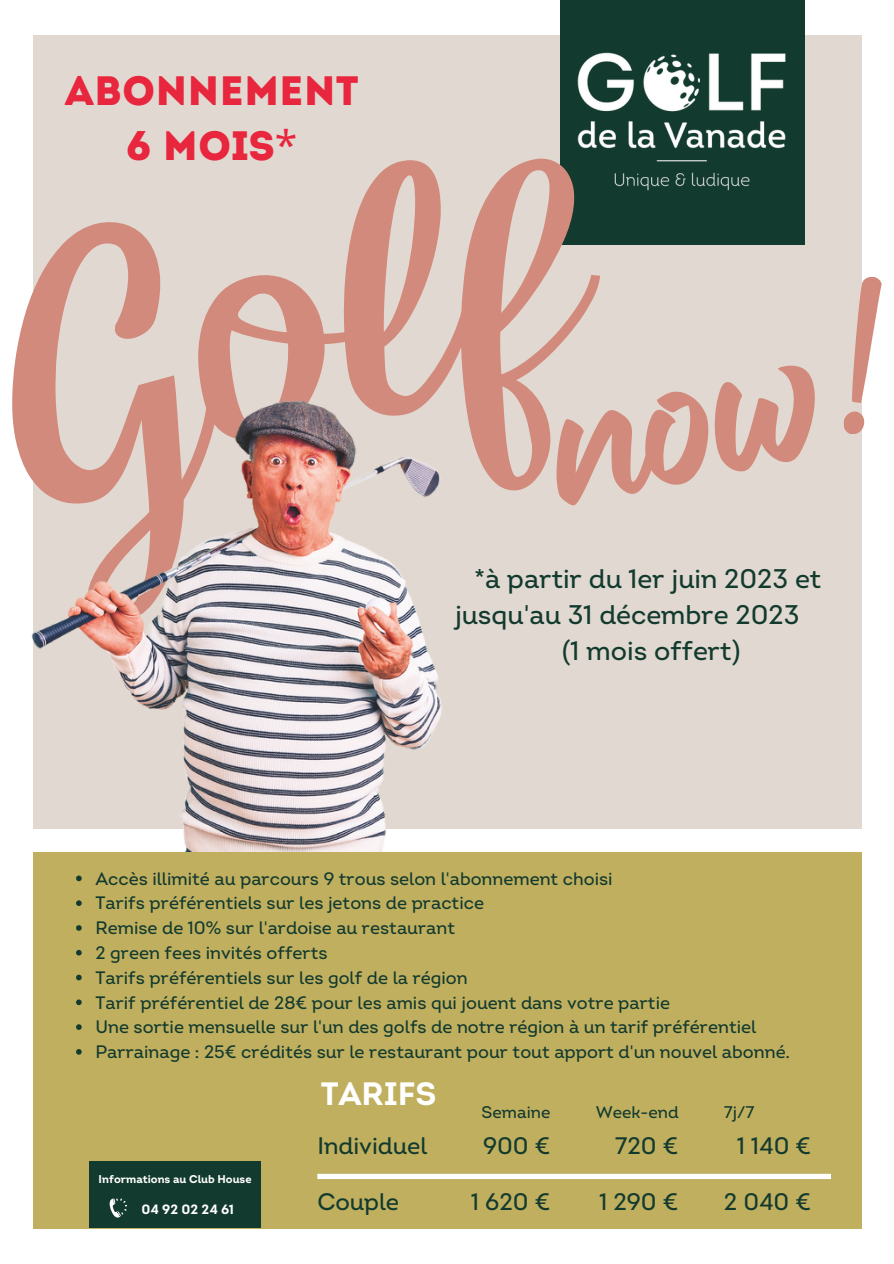
<style>
.page{position:relative;width:894px;height:1264px;background:#fff}
.page>*{position:absolute;margin:0;border:0;box-sizing:border-box;transform-origin:0 0}
.t1{font:40.95px "Intro";color:#e8263e}
.t2{font:700 32.25px "Intro";color:#fff}
.t3{font:500 26.85px "Intro";color:#133a2e}
.t4{font:500 23.85px "Intro";color:#133a2e}
.t5{font:500 18px "Intro";color:#133a2e}
.t6{font:500 16.8px "Intro";color:#133a2e}
.t7{font:13.5px "Intro Trial Bd";color:#fff}
.t8{font:11.25px "Intro Trial Bd";color:#fff}
.s1{font-family:"Noto Sans"}
</style>
<div class="page">
<div style="left:33px;top:35px;width:828px;height:793px;background:#e1d9d1"></div>
<div style="left:559px;top:0;width:244px;height:244px;background:#133a2e"></div>
<img style="left:559px;top:35px;width:246px;height:174px">
<svg style="left:591px;top:391px;width:117px;height:103px"></svg>
<svg style="left:714px;top:365px;width:100px;height:106px"></svg>
<svg style="left:843px;top:277px;width:38px;height:157px"></svg>
<svg style="left:104px;top:158px;width:487px;height:348px"></svg>
<img style="left:27px;top:392px;width:426px;height:460px">
<div style="left:33px;top:852px;width:828px;height:376px;background:#c0af5f"></div>
<div style="left:89px;top:1160px;width:171px;height:67px;background:#133a2e"></div>
<svg style="left:110px;top:1198px;width:17px;height:19px"></svg>
<div style="left:317px;top:1173px;width:513px;height:5px;background:#fff"></div>
<svg style="left:76px;top:875px;width:6px;height:6px"></svg>
<svg style="left:76px;top:900px;width:6px;height:6px"></svg>
<svg style="left:76px;top:925px;width:6px;height:5px"></svg>
<svg style="left:76px;top:950px;width:6px;height:5px"></svg>
<svg style="left:76px;top:974px;width:6px;height:6px"></svg>
<svg style="left:76px;top:999px;width:6px;height:6px"></svg>
<svg style="left:76px;top:1024px;width:6px;height:5px"></svg>
<svg style="left:76px;top:1049px;width:6px;height:5px"></svg>
<p class="t1" style="left:65px;top:74px;width:295px">ABONNEMENT</p>
<p class="t1" style="left:126px;top:129px;width:173px">6 MOIS<span class="s1">*</span></p>
<p class="t3" style="left:474px;top:562px;width:349px">*à partir du 1er juin 2023 et</p>
<p class="t3" style="left:455px;top:598px;width:346px">jusqu'au 31 décembre 2023</p>
<p class="t3" style="left:562px;top:634px;width:180px">(1 mois offert)</p>
<p class="t5" style="left:95px;top:867px;width:518px">Accès illimité au parcours 9 trous selon l'abonnement choisi</p>
<p class="t5" style="left:95px;top:892px;width:390px">Tarifs préférentiels sur les jetons de practice</p>
<p class="t5" style="left:95px;top:917px;width:361px">Remise de 10% sur l'ardoise au restaurant</p>
<p class="t5" style="left:95px;top:942px;width:234px">2 green fees invités offerts</p>
<p class="t5" style="left:95px;top:966px;width:374px">Tarifs préférentiels sur les golf de la région</p>
<p class="t5" style="left:95px;top:991px;width:576px">Tarif préférentiel de 28€ pour les amis qui jouent dans votre partie</p>
<p class="t5" style="left:95px;top:1016px;width:662px">Une sortie mensuelle sur l'un des golfs de notre région à un tarif préférentiel</p>
<p class="t5" style="left:95px;top:1041px;width:696px">Parrainage : 25€ crédités sur le restaurant pour tout apport d'un nouvel abonné.</p>
<p class="t8" style="left:99px;top:1172px;width:154px">Informations au Club House</p>
<p class="t7" style="left:141px;top:1201px;width:94px">04 92 02 24 61</p>
<p class="t2" style="left:321px;top:1080px;width:117px">TARIFS</p>
<p class="t4" style="left:317px;top:1131px;width:111px">Individuel</p>
<p class="t4" style="left:317px;top:1187px;width:83px">Couple</p>
<p class="t6" style="left:481px;top:1101px;width:70px">Semaine</p>
<p class="t6" style="left:595px;top:1101px;width:84px">Week-end</p>
<p class="t6" style="left:723px;top:1101px;width:32px">7j/7</p>
<p class="t4" style="left:483px;top:1131px;width:69px">900 €</p>
<p class="t4" style="left:614px;top:1131px;width:65px">720 €</p>
<p class="t4" style="left:737px;top:1131px;width:75px">1 140 €</p>
<p class="t4" style="left:471px;top:1187px;width:81px">1 620 €</p>
<p class="t4" style="left:599px;top:1187px;width:81px">1 290 €</p>
<p class="t4" style="left:723px;top:1187px;width:89px">2 040 €</p>
</div>
